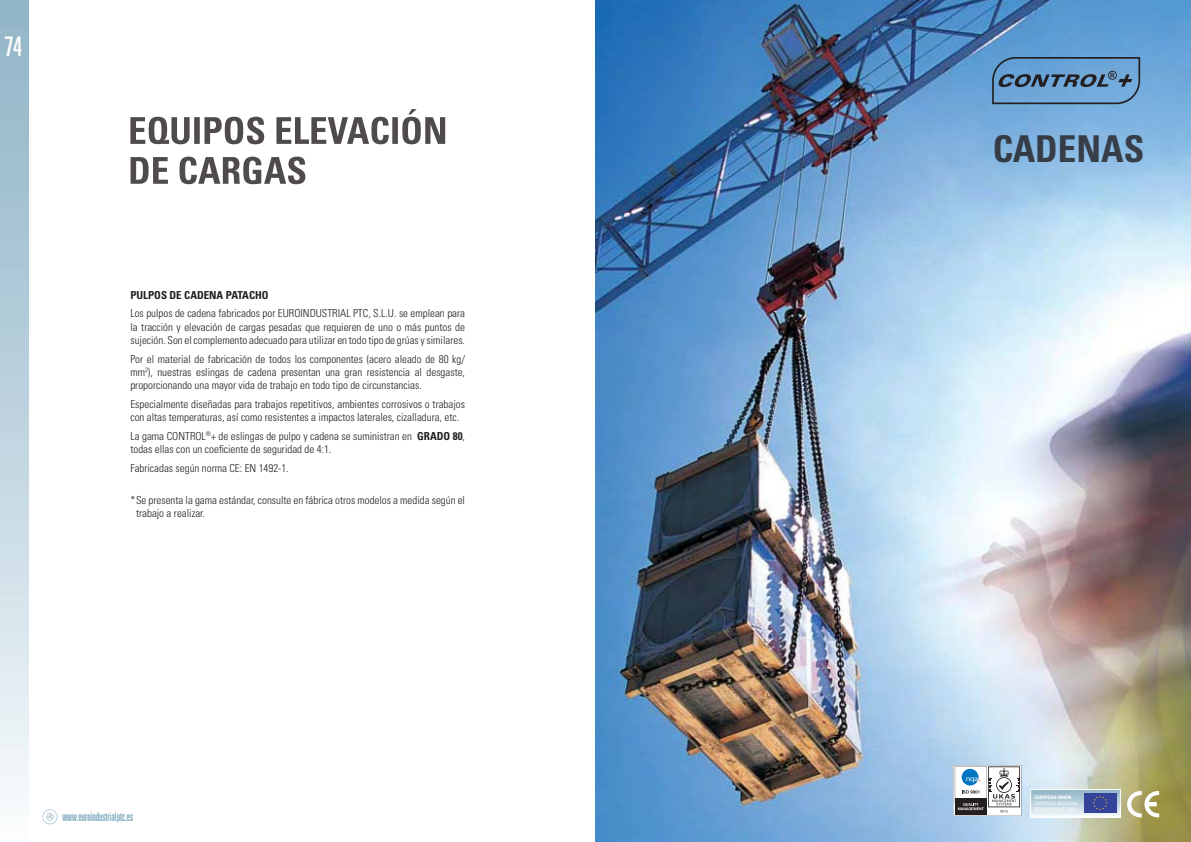
<style>
.page{position:relative;width:1191px;height:842px;background:#fff}
.page>*{position:absolute;margin:0;border:0;box-sizing:border-box;transform-origin:0 0}
.t1{font:700 condensed 37px "Univers LT Std";color:#231f20}
.t2{font:ultra-condensed 27px "Univers LT Std";color:#fff;scale:.9 1}
.t3{font:300 ultra-condensed 12px "Univers LT Std";color:#92b6c7}
.t4{font:300 condensed 11px/13.2px "Univers LT Std";color:#231f20}
.t5{font:700 condensed 11px "Univers LT Std";color:#231f20}
.t6{font:condensed 4.8px "Univers LT Std";color:#fff}
.t7{font:700 condensed 4.8px "Univers LT Std";color:#fff}
.s1{font-weight:700}
</style>
<div class="page">
<div style="left:0;top:0;width:28px;height:842px;background:linear-gradient(to bottom,#8cb2c5,#f7fafc)"></div>
<svg style="left:43px;top:809px;width:14px;height:15px"></svg>
<img style="left:595px;top:0;width:596px;height:842px">
<svg style="left:1127px;top:791px;width:32px;height:26px"></svg>
<svg style="left:131px;top:157px;width:174px;height:27px"></svg>
<svg style="left:130px;top:109px;width:315px;height:35px"></svg>
<svg style="left:1032px;top:791px;width:86px;height:24px"></svg>
<div style="left:1030px;top:789px;width:90px;height:28px;border:1px solid #fff"></div>
<div style="left:1083px;top:793px;width:33px;height:19px;background:#35439b"></div>
<svg style="left:1093px;top:795px;width:14px;height:15px"></svg>
<svg style="left:991px;top:56px;width:150px;height:49px;background:#5e8cb5"></svg>
<svg style="left:953px;top:765px;width:68px;height:51px"></svg>
<h2 class="t2" style="left:5px;top:31px;width:21px">74</h2>
<p class="t5" style="left:130px;top:288px;width:140px">PULPOS DE CADENA PATACHO</p>
<p class="t4" style="left:130px;top:307px;width:336px;text-align:justify">Los pulpos de cadena fabricados por EUROINDUSTRIAL PTC, S.L.U. se emplean para la tracción y elevación de cargas pesadas que requieren de uno o más puntos de sujeción. Son el complemento adecuado para utilizar en todo tipo de grúas y similares.</p>
<p class="t4" style="left:130px;top:352px;width:336px;text-align:justify">Por el material de fabricación de todos los componentes (acero aleado de 80 kg/ mm<sup>2</sup>), nuestras eslingas de cadena presentan una gran resistencia al desgaste, proporcionando una mayor vida de trabajo en todo tipo de circunstancias.</p>
<p class="t4" style="left:130px;top:397px;width:336px">Especialmente diseñadas para trabajos repetitivos, ambientes corrosivos o trabajos con altas temperaturas, así como resistentes a impactos laterales, cizalladura, etc.</p>
<p class="t4" style="left:130px;top:430px;width:336px">La gama CONTROL<sup>®</sup>+ de eslingas de pulpo y cadena se suministran en <span class="s1">GRADO 80</span>, todas ellas con un coeficiente de seguridad de 4:1.</p>
<p class="t4" style="left:130px;top:462px;width:160px">Fabricadas según norma CE: EN 1492-1.</p>
<p class="t4" style="left:136px;top:494px;width:330px;text-indent:-6px">*Se presenta la gama estándar, consulte en fábrica otros modelos a medida según el trabajo a realizar.</p>
<p class="t3" style="left:62px;top:811px;width:72px">www.euroindustrialptc.es</p>
<h1 class="t1" style="left:992px;top:126px;width:154px">CADENAS</h1>
<p class="t7" style="left:1034px;top:794px;width:38px">EUROPEAN UNION</p>
<p class="t6" style="left:1034px;top:800px;width:45px">EUROPEAN REGIONAL</p>
<p class="t6" style="left:1034px;top:806px;width:44px">DEVELOPMENT FUND</p>
</div>
